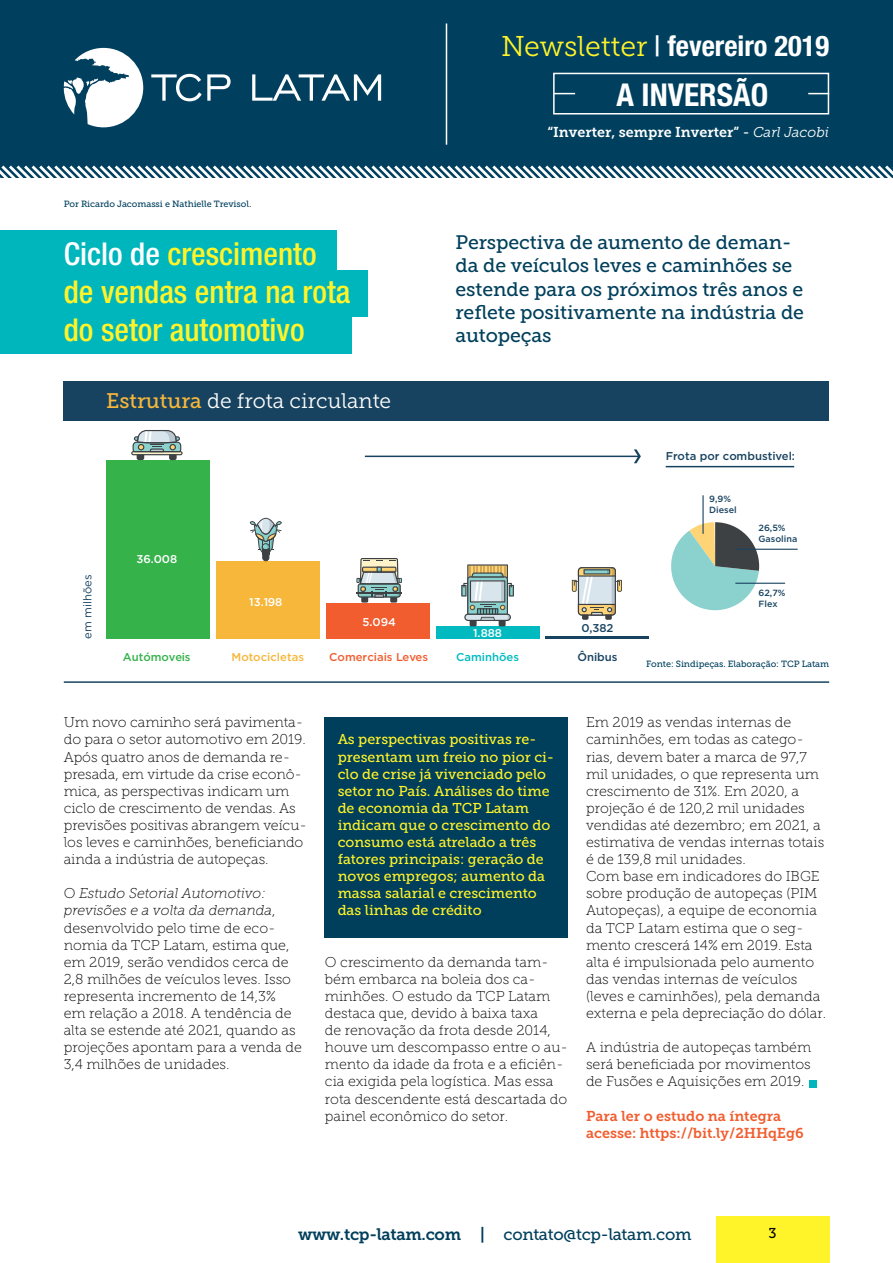
<style>
.page{position:relative;width:893px;height:1263px;background:#fff}
.page>*{position:absolute;margin:0;border:0;box-sizing:border-box;transform-origin:0 0}
.t1{font:500 condensed 31.5px/37.8px "Helvetica Neue LT Std";color:#fff32a}
.t2{font:700 condensed 31.5px "Helvetica Neue LT Std";color:#fff}
.t3{font:700 condensed 28.5px "Helvetica Neue LT Std";color:#fff}
.t4{font:21px "Museo Slab 300";color:#fff}
.t5{font:19.5px/23.4px "Museo Slab 500";letter-spacing:-.005em;color:#003f5b}
.t6{font:16.5px "Museo Slab 500";letter-spacing:-.02em;color:#003f5b}
.t7{font:14.25px/17.1px "Museo Slab 100";color:#000}
.t8{font:14.25px/17.1px "Museo Slab 500";color:#fff32a}
.t9{font:14.25px/17.1px "Museo Slab 700";color:#f15d2f}
.t10{font:14.25px "Museo Slab 700";color:#fff}
.t11{font:14.25px "Museo Slab 500";color:#000}
.t12{font:500 11.4px "Gotham";color:#184360}
.t13{font:500 11.4px "Gotham";color:#fff}
.t14{font:500 11.4px "Gotham";color:#f15d2f}
.t15{font:500 11.4px "Gotham";color:#f7b73a}
.t16{font:500 11.4px "Gotham";color:#36b24b}
.t17{font:500 11.4px "Gotham";color:#00bac0}
.t18{font:11.4px "Gotham";color:#184360}
.t19{font:9px "Museo Slab 500";letter-spacing:-.005em;color:#00405e}
.t20{font:500 9px/10.8px "Gotham";color:#184360}
.s1{font-family:"Museo Slab 300";font-weight:400;font-stretch:normal;color:#fff32a}
.s2{font-weight:500}
.s3{color:#fff}
.s4{font-family:"Museo Slab 500";color:#f7b73a}
.s5{font-family:"Museo Slab 500"}
.s6{font-family:"Museo Slab 300";font-style:italic}
.s7{font-style:italic}
.s8{font-family:"Museo Slab 100";color:#000}
.s9{font-family:"Museo Slab 700"}
</style>
<div class="page">
<div style="left:325px;top:717px;width:243px;height:220px;background:#003f5b"></div>
<div style="left:0;top:230px;width:336px;height:47px;background:#00b6bd"></div>
<div style="left:0;top:270px;width:367px;height:47px;background:#00b6bd"></div>
<div style="left:0;top:307px;width:352px;height:47px;background:#00b6bd"></div>
<div style="left:716px;top:1216px;width:113px;height:47px;background:#fff32a"></div>
<div style="left:810px;top:1080px;width:7px;height:8px;background:#00b6bd"></div>
<div style="left:0;top:0;width:893px;height:177px;background:#00405e"></div>
<hr style="left:446px;top:23px;width:1px;height:122px;background:#fff">
<svg style="left:0;top:165px;width:893px;height:13px"></svg>
<div style="left:553px;top:73px;width:276px;height:41px;border:2px solid #fff"></div>
<svg style="left:554px;top:93px;width:21px;height:1px"></svg>
<svg style="left:808px;top:93px;width:21px;height:1px"></svg>
<svg style="left:64px;top:48px;width:79px;height:79px"></svg>
<svg style="left:151px;top:74px;width:80px;height:27px"></svg>
<svg style="left:252px;top:74px;width:129px;height:27px"></svg>
<div style="left:64px;top:381px;width:765px;height:40px;background:#184360"></div>
<div style="left:216px;top:561px;width:103px;height:78px;background:#f7b73a"></div>
<div style="left:326px;top:603px;width:104px;height:36px;background:#f15d2f"></div>
<div style="left:436px;top:626px;width:103px;height:13px;background:#00bac0"></div>
<div style="left:106px;top:460px;width:103px;height:179px;background:#36b24b"></div>
<hr style="left:546px;top:636px;width:103px;height:3px;background:#184360">
<svg style="left:671px;top:522px;width:88px;height:89px"></svg>
<hr style="left:702px;top:495px;width:2px;height:39px;background:#184360">
<hr style="left:735px;top:549px;width:63px;height:1px;background:#184360">
<hr style="left:735px;top:583px;width:50px;height:1px;background:#184360">
<svg style="left:634px;top:449px;width:7px;height:14px"></svg>
<hr style="left:365px;top:456px;width:274px;height:1px;background:#184360">
<hr style="left:132px;top:452px;width:49px;height:2px;background:#3e4144">
<svg style="left:133px;top:430px;width:48px;height:30px"></svg>
<svg style="left:461px;top:564px;width:53px;height:62px"></svg>
<svg style="left:250px;top:517px;width:32px;height:44px"></svg>
<svg style="left:356px;top:558px;width:46px;height:45px"></svg>
<svg style="left:572px;top:567px;width:50px;height:53px"></svg>
<hr style="left:666px;top:466px;width:128px;height:1px;background:#184360">
<hr style="left:64px;top:681px;width:765px;height:2px;background:#184360">
<h2 class="t3" style="left:501px;top:28px;width:330px"><span class="s1">Newsletter</span> <span class="s2">|</span> fevereiro 2019</h2>
<p class="t19" style="left:64px;top:199px;width:189px">Por Ricardo Jacomassi e Nathielle Trevisol.</p>
<h1 class="t1" style="left:64px;top:235px;width:288px"><span class="s3">Ciclo de</span> crescimento de vendas entra na rota do setor automotivo</h1>
<h3 class="t4" style="left:106px;top:389px;width:286px"><span class="s4">Estrutura</span> de frota circulante</h3>
<p class="t18" style="left:80px;top:639px;width:66px;rotate:-90deg">em milhões</p>
<p class="t13" style="left:137px;top:552px;width:42px">36.008</p>
<p class="t13" style="left:249px;top:595px;width:35px">13.198</p>
<p class="t13" style="left:363px;top:615px;width:35px">5.094</p>
<h1 class="t2" style="left:616px;top:75px;width:153px">A Inversão</h1>
<p class="t10" style="left:547px;top:124px;width:283px">“Inverter, sempre Inverter” <span class="s5">-</span> <span class="s6">Carl Jacobi</span></p>
<h3 class="t5" style="left:455px;top:230px;width:350px">Perspectiva de aumento de deman&shy;da de veículos leves e caminhões se estende para os próximos três anos e reflete positivamente na indústria de autopeças</h3>
<p class="t12" style="left:666px;top:449px;width:131px">Frota por combustivel:</p>
<p class="t13" style="left:473px;top:625px;width:30px">1.888</p>
<p class="t12" style="left:581px;top:621px;width:34px">0,382</p>
<p class="t20" style="left:709px;top:493px;width:29px">9,9%<br>Diesel</p>
<p class="t20" style="left:758px;top:522px;width:40px">26,5%<br>Gasolina</p>
<p class="t20" style="left:758px;top:588px;width:28px">62,7%<br>Flex</p>
<p class="t16" style="left:123px;top:650px;width:69px">Autómoveis</p>
<p class="t15" style="left:232px;top:650px;width:74px">Motocicletas</p>
<p class="t14" style="left:329px;top:650px;width:100px">Comerciais Leves</p>
<p class="t17" style="left:456px;top:650px;width:65px">Caminhões</p>
<p class="t12" style="left:577px;top:650px;width:42px">Ônibus</p>
<p class="t19" style="left:646px;top:658px;width:184px">Fonte: Sindipeças. Elaboração: TCP Latam</p>
<p class="t7" style="left:64px;top:714px;width:245px">Um novo caminho será pavimenta&shy;do para o setor automotivo em 2019.<br>Após quatro anos de demanda re&shy;presada, em virtude da crise econô&shy;mica, as perspectivas indicam um ciclo de crescimento de vendas. As previsões positivas abrangem veícu&shy;los leves e caminhões, beneficiando ainda a indústria de autopeças.</p>
<p class="t7" style="left:64px;top:885px;width:240px">O <span class="s7">Estudo Setorial Automotivo: previsões e a volta da demanda</span>, desenvolvido pelo time de eco&shy;nomia da TCP Latam, estima que, em 2019, serão vendidos cerca de<br>2,8 milhões de veículos leves. Isso representa incremento de 14,3%<br>em relação a 2018. A tendência de alta se estende até 2021, quando as projeções apontam para a venda de<br>3,4 milhões de unidades.</p>
<p class="t8" style="left:338px;top:731px;width:218px">As perspectivas positivas re&shy;presentam um freio no pior ci&shy;clo de crise já vivenciado pelo setor no País. Análises do time de economia da TCP Latam indicam que o crescimento do consumo está atrelado a três fatores principais: geração de novos empregos; aumento da massa salarial e crescimento das linhas de crédito<span class="s8">.</span></p>
<p class="t7" style="left:325px;top:953px;width:245px">O crescimento da demanda tam&shy;bém embarca na boleia dos ca&shy;minhões. O estudo da TCP Latam destaca que, devido à baixa taxa<br>de renovação da frota desde 2014, houve um descompasso entre o au&shy;mento da idade da frota e a eficiên&shy;cia exigida pela logística. Mas essa rota descendente está descartada do painel econômico do setor.</p>
<p class="t7" style="left:586px;top:714px;width:242px">Em 2019 as vendas internas de caminhões, em todas as catego&shy;rias, devem bater a marca de 97,7 mil unidades, o que representa um crescimento de 31%. Em 2020, a projeção é de 120,2 mil unidades vendidas até dezembro; em 2021, a estimativa de vendas internas totais é de 139,8 mil unidades.<br>Com base em indicadores do IBGE sobre produção de autopeças (PIM<br>Autopeças), a equipe de economia da TCP Latam estima que o seg&shy;mento crescerá 14% em 2019. Esta alta é impulsionada pelo aumento das vendas internas de veículos (leves e caminhões), pela demanda externa e pela depreciação do dólar.</p>
<p class="t7" style="left:586px;top:1039px;width:227px;text-align:justify">A indústria de autopeças também será beneficiada por movimentos de Fusões e Aquisições em 2019.</p>
<p class="t9" style="left:586px;top:1107px;width:219px">Para ler o estudo na íntegra acesse: https://bit.ly/2HHqEg6</p>
<p class="t6" style="left:298px;top:1225px;width:395px"><span class="s9">www.tcp-latam.com |</span> contato@tcp-latam.com</p>
<p class="t11" style="left:768px;top:1225px;width:10px">3</p>
</div>
